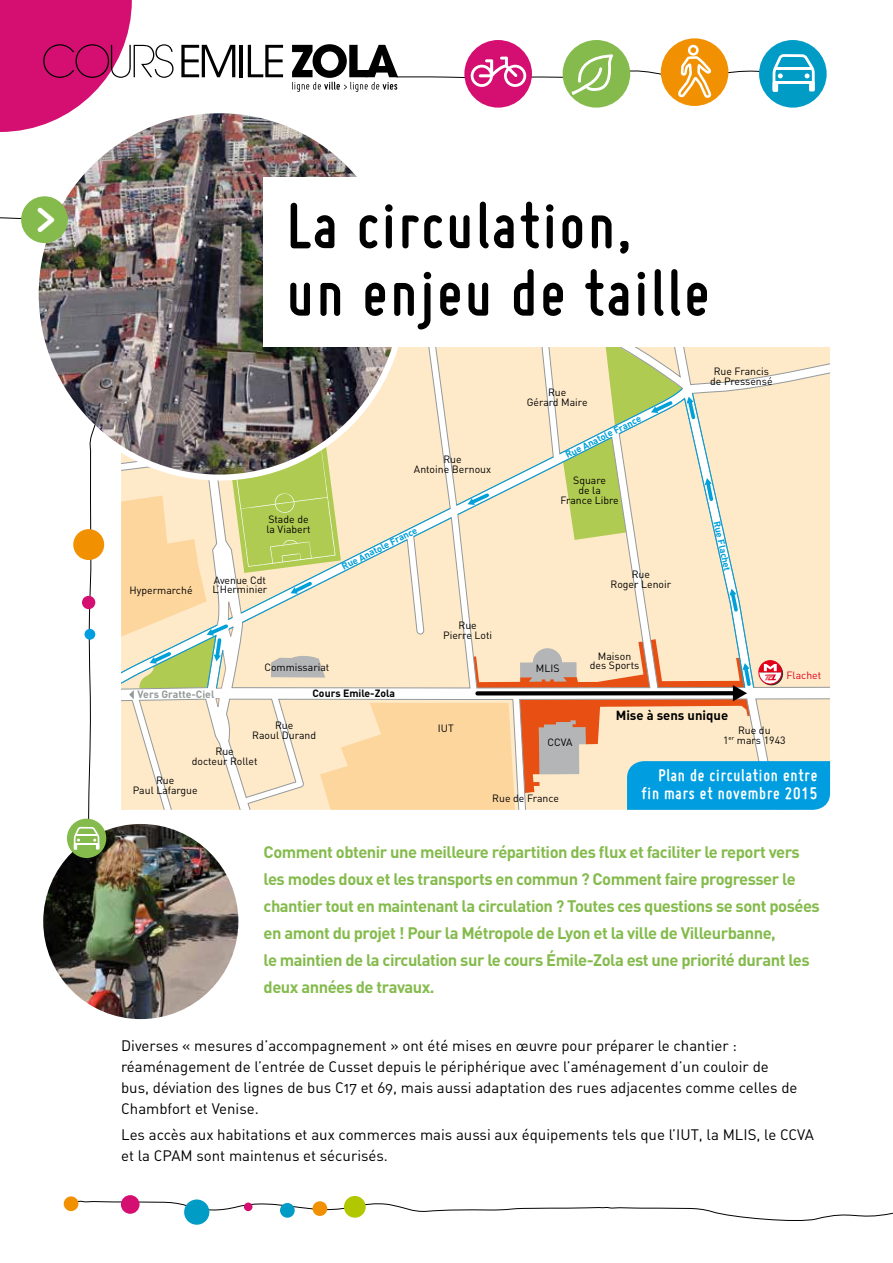
<style>
.page{position:relative;width:893px;height:1263px;background:#fff}
.page>*{position:absolute;margin:0;border:0;box-sizing:border-box;transform-origin:0 0}
.t1{font:700 67.8px/67.5px "Miso";letter-spacing:.045em;color:#000}
.t2{font:700 48.9px "Miso";color:#fff}
.t3{font:700 18px/18px "Miso";letter-spacing:.045em;color:#fff;text-align:right}
.t4{font:700 16.5px/27px "DIN";letter-spacing:-.03em;color:#84bb4c}
.t5{font:15px/21px "DIN Regular Alternate";color:#000}
.t6{font:13.05px "DIN Bold Alternate";color:#000}
.t7{font:10.5px/9.9px "DIN";color:#000;text-align:center}
.t8{font:700 10.5px "DIN";color:#94999a}
.t9{font:700 10.5px "DIN";color:#000}
.t10{font:10.5px "DIN";color:#e2001a}
.t11{font:700 9.45px "DIN";color:#00a0d9}
</style>
<div class="page">
<img style="left:43px;top:824px;width:195px;height:195px;border-radius:98px">
<svg style="left:121px;top:347px;width:709px;height:463px;background:#e9debe"></svg>
<svg style="left:0;top:214px;width:22px;height:5px"></svg>
<img style="left:37px;top:114px;width:359px;height:364px">
<div style="left:21px;top:196px;width:47px;height:47px;background:#84bb4c;border-radius:50%"></div>
<svg style="left:0;top:0;width:174px;height:132px"></svg>
<svg style="left:181px;top:45px;width:54px;height:32px"></svg>
<hr style="left:240px;top:45px;width:3px;height:32px;background:#000">
<svg style="left:248px;top:45px;width:35px;height:32px"></svg>
<div style="left:264px;top:177px;width:576px;height:170px;background:#fff"></div>
<div style="left:464px;top:40px;width:68px;height:68px;background:#d40f71;border-radius:50%"></div>
<div style="left:759px;top:40px;width:68px;height:68px;background:#009cc6;border-radius:50%"></div>
<div style="left:563px;top:40px;width:67px;height:68px;background:#84bb4c;border-radius:50%"></div>
<div style="left:661px;top:38px;width:67px;height:68px;background:#f19000;border-radius:50%"></div>
<svg style="left:292px;top:44px;width:523px;height:54px"></svg>
<svg style="left:67px;top:1197px;width:826px;height:27px"></svg>
<div style="left:344px;top:1196px;width:22px;height:22px;background:#b1c800;border-radius:50%"></div>
<div style="left:313px;top:1201px;width:14px;height:15px;background:#f19000;border-radius:50%"></div>
<div style="left:64px;top:1196px;width:14px;height:15px;background:#f19000;border-radius:50%"></div>
<div style="left:121px;top:1195px;width:19px;height:19px;background:#d40f71;border-radius:50%"></div>
<div style="left:280px;top:1203px;width:15px;height:15px;background:#009cc6;border-radius:50%"></div>
<div style="left:184px;top:1199px;width:25px;height:26px;background:#009cc6;border-radius:50%"></div>
<div style="left:244px;top:1202px;width:8px;height:9px;background:#d40f71;border-radius:50%"></div>
<div style="left:73px;top:529px;width:31px;height:31px;background:#f19000;border-radius:50%"></div>
<div style="left:67px;top:819px;width:39px;height:39px;background:#84bb4c;border-radius:50%"></div>
<svg style="left:74px;top:424px;width:25px;height:434px"></svg>
<hr style="left:75px;top:834px;width:23px;height:2px;background:#fff">
<h2 class="t2" style="left:35px;top:191px;width:22px">&gt;</h2>
<h1 class="t1" style="left:287px;top:191px;width:424px">La circulation,<br>un enjeu de taille</h1>
<p class="t7" style="left:414px;top:454px;width:79px">Rue<br>Antoine Bernoux</p>
<p class="t7" style="left:266px;top:514px;width:46px;text-align:left">Stade de la Viabert</p>
<p class="t7" style="left:214px;top:575px;width:54px">Avenue Cdt</p>
<p class="t7" style="left:130px;top:585px;width:64px">Hypermarché</p>
<p class="t7" style="left:213px;top:584px;width:56px">L’Herminier</p>
<p class="t11" style="left:340px;top:562px;width:85px;rotate:-27deg">Rue Anatole France</p>
<p class="t7" style="left:264px;top:662px;width:67px">Commissariat</p>
<p class="t7" style="left:443px;top:620px;width:51px">Rue<br>Pierre Loti</p>
<p class="t8" style="left:138px;top:687px;width:78px">Vers Gratte-Ciel</p>
<p class="t9" style="left:312px;top:686px;width:84px">Cours Emile-Zola</p>
<p class="t7" style="left:527px;top:387px;width:62px">Rue<br>Gérard Maire</p>
<p class="t11" style="left:563px;top:450px;width:85px;rotate:-27deg">Rue Anatole France</p>
<p class="t7" style="left:560px;top:475px;width:60px">Square<br>de la<br>France Libre</p>
<p class="t7" style="left:536px;top:663px;width:25px">MLIS</p>
<p class="t7" style="left:610px;top:569px;width:62px">Rue<br>Roger Lenoir</p>
<p class="t7" style="left:590px;top:650px;width:51px">Maison des Sports</p>
<p class="t7" style="left:710px;top:366px;width:64px">Rue Francis de Pressensé</p>
<p class="t11" style="left:723px;top:520px;width:52px;rotate:78deg">Rue Flachet</p>
<p class="t10" style="left:786px;top:669px;width:36px">Flachet</p>
<p class="t7" style="left:252px;top:720px;width:65px">Rue<br>Raoul Durand</p>
<p class="t7" style="left:192px;top:746px;width:67px">Rue<br>docteur Rollet</p>
<p class="t7" style="left:133px;top:775px;width:66px">Rue<br>Paul Lafargue</p>
<p class="t7" style="left:438px;top:723px;width:17px">IUT</p>
<p class="t7" style="left:547px;top:737px;width:26px">CCVA</p>
<p class="t7" style="left:492px;top:793px;width:68px">Rue de France</p>
<p class="t6" style="left:616px;top:707px;width:114px">Mise à sens unique</p>
<p class="t7" style="left:723px;top:725px;width:64px">Rue du<br>1<sup>er</sup> mars 1943</p>
<p class="t3" style="left:641px;top:766px;width:177px">Plan de circulation entre fin mars et novembre 2015</p>
<p class="t4" style="left:264px;top:838px;width:558px">Comment obtenir une meilleure répartition des flux et faciliter le report vers les modes doux et les transports en commun ? Comment faire progresser le chantier tout en maintenant la circulation ? Toutes ces questions se sont posées en amont du projet ! Pour la Métropole de Lyon et la ville de Villeurbanne,<br>le maintien de la circulation sur le cours Émile-Zola est une priorité durant les deux années de travaux.</p>
<p class="t5" style="left:121px;top:1035px;width:678px">Diverses « mesures d’accompagnement » ont été mises en œuvre pour préparer le chantier : réaménagement de l’entrée de Cusset depuis le périphérique avec l’aménagement d’un couloir de bus, déviation des lignes de bus C17 et 69, mais aussi adaptation des rues adjacentes comme celles de Chambfort et Venise.</p>
<p class="t5" style="left:121px;top:1123px;width:694px">Les accès aux habitations et aux commerces mais aussi aux équipements tels que l’IUT, la MLIS, le CCVA et la CPAM sont maintenus et sécurisés.</p>
</div>
